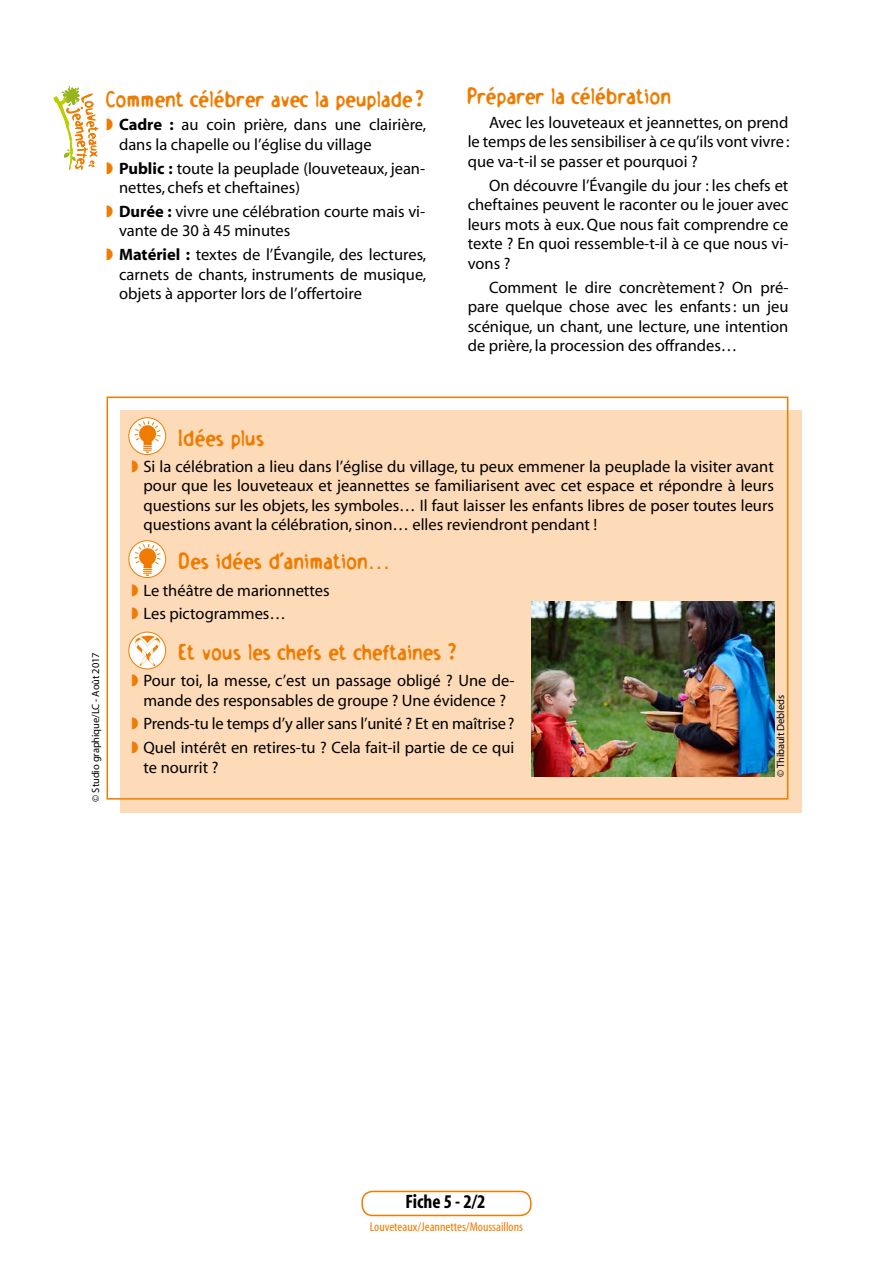
<style>
.page{position:relative;width:893px;height:1263px;background:#fff}
.page>*{position:absolute;margin:0;border:0;box-sizing:border-box;transform-origin:0 0}
.t1{font:700 22.5px "Holstein";letter-spacing:.01em;color:#ef7c00}
.t2{font:700 condensed 19.5px "Myriad";color:#000}
.t3{font:16.5px/19.5px "Myriad";color:#000}
.t4{font:condensed 12.9px "Myriad";color:#ef7c00;scale:1.05 1}
.t5{font:10.5px "Myriad";letter-spacing:-.01em;color:#000}
.s1{color:#ef7c00}
.s2{font-weight:700}
</style>
<div class="page">
<svg style="left:54px;top:86px;width:44px;height:84px"></svg>
<div style="left:361px;top:1191px;width:170px;height:25px;border:2px solid #ef7c00;border-radius:10px"></div>
<div style="left:120px;top:410px;width:682px;height:402px;background:#fddbb9"></div>
<div style="left:107px;top:396px;width:681px;height:404px;border:2px solid #ef7c00"></div>
<svg style="left:129px;top:418px;width:37px;height:37px"></svg>
<div style="left:128px;top:417px;width:38px;height:38px;border:1px solid #ef7c00;border-radius:50%"></div>
<img style="left:134px;top:421px;width:26px;height:31px">
<svg style="left:129px;top:541px;width:37px;height:36px"></svg>
<div style="left:128px;top:540px;width:38px;height:38px;border:1px solid #ef7c00;border-radius:50%"></div>
<img style="left:134px;top:544px;width:26px;height:31px">
<svg style="left:129px;top:632px;width:37px;height:37px"></svg>
<div style="left:128px;top:632px;width:38px;height:37px;border:1px solid #ef7c00;border-radius:50%"></div>
<img style="left:133px;top:635px;width:27px;height:31px">
<img style="left:531px;top:602px;width:244px;height:175px">
<h1 class="t1" style="left:106px;top:85px;width:319px">Comment célébrer avec la peuplade ?</h1>
<p class="t3" style="left:119px;top:116px;width:309px;text-indent:-13px"><span class="s1">◗</span> <span class="s2">Cadre :</span> au coin prière, dans une clairière, dans la chapelle ou l’église du village</p>
<p class="t3" style="left:119px;top:159px;width:308px;text-indent:-13px"><span class="s1">◗</span> <span class="s2">Public :</span> toute la peuplade (louveteaux, jean&shy;nettes, chefs et cheftaines)</p>
<p class="t3" style="left:119px;top:202px;width:308px;text-indent:-13px"><span class="s1">◗</span> <span class="s2">Durée :</span> vivre une célébration courte mais vi&shy;vante de 30 à 45 minutes</p>
<p class="t3" style="left:119px;top:246px;width:309px;text-align:justify;text-indent:-13px"><span class="s1">◗</span> <span class="s2">Matériel :</span> textes de l’Évangile, des lectures, carnets de chants, instruments de musique, objets à apporter lors de l’offertoire</p>
<h1 class="t1" style="left:178px;top:424px;width:87px">Idées plus</h1>
<h1 class="t1" style="left:468px;top:82px;width:205px">Préparer la célébration</h1>
<p class="t3" style="left:468px;top:113px;width:323px;text-align:justify;text-indent:21px">Avec les louveteaux et jeannettes, on prend le temps de les sensibiliser à ce qu’ils vont vivre: que va-t-il se passer et pourquoi ?</p>
<p class="t3" style="left:468px;top:176px;width:322px;text-align:justify;text-indent:21px">On découvre l’Évangile du jour : les chefs et cheftaines peuvent le raconter ou le jouer avec leurs mots à eux. Que nous fait comprendre ce texte ? En quoi ressemble-t-il à ce que nous vi&shy;vons ?</p>
<p class="t3" style="left:468px;top:278px;width:322px;text-align:justify;text-indent:21px">Comment le dire concrètement ? On pré&shy;pare quelque chose avec les enfants: un jeu scénique, un chant, une lecture, une intention de prière, la procession des offrandes…</p>
<p class="t3" style="left:144px;top:457px;width:632px;text-align:justify;text-indent:-12px"><span class="s1">◗</span> Si la célébration a lieu dans l’église du village, tu peux emmener la peuplade la visiter avant pour que les louveteaux et jeannettes se familiarisent avec cet espace et répondre à leurs questions sur les objets, les symboles… Il faut laisser les enfants libres de poser toutes leurs questions avant la célébration, sinon… elles reviendront pendant !</p>
<h1 class="t1" style="left:178px;top:547px;width:198px">Des idées d’animation…</h1>
<p class="t5" style="left:91px;top:802px;width:151px;rotate:-90deg">© Studio graphique/LC - Août 2017</p>
<p class="t3" style="left:132px;top:579px;width:200px;line-height:23.7px"><span class="s1">◗</span> Le théâtre de marionnettes <span class="s1">◗</span> Les pictogrammes…</p>
<h1 class="t1" style="left:178px;top:638px;width:280px">Et vous les chefs et cheftaines ?</h1>
<p class="t3" style="left:132px;top:672px;width:385px;text-align:center"><span class="s1">◗</span> Pour toi, la messe, c’est un passage obligé ? Une de&shy;mande des responsables de groupe ? Une évidence ?</p>
<p class="t3" style="left:132px;top:713px;width:384px;line-height:23.7px"><span class="s1">◗</span> Prends-tu le temps d’y aller sans l’unité ? Et en maîtrise? <span class="s1">◗</span> Quel intérêt en retires-tu ? Cela fait-il partie de ce qui</p>
<p class="t3" style="left:144px;top:758px;width:76px">te nourrit ?</p>
<p class="t2" style="left:405px;top:1192px;width:81px">Fiche 5 - 2/2</p>
<p class="t4" style="left:370px;top:1220px;width:147px">Louveteaux/Jeannettes/Moussaillons</p>
<p class="t5" style="left:775px;top:777px;width:83px;rotate:-90deg">© Thibault Debleds</p>
</div>
